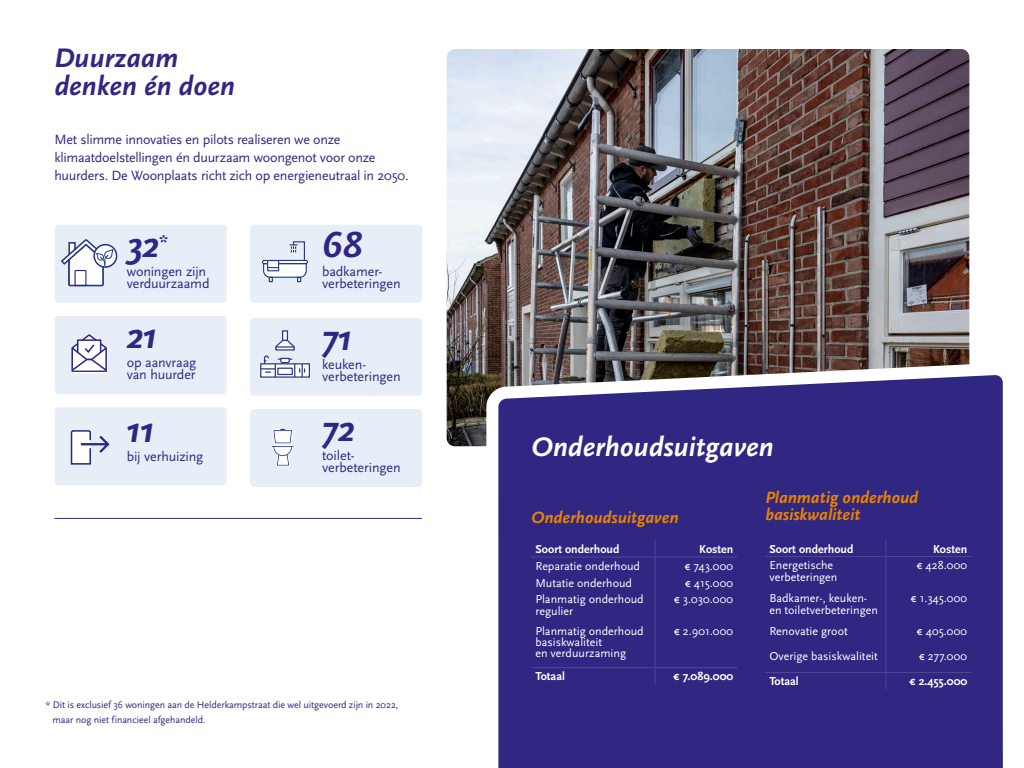
<style>
.page{position:relative;width:1024px;height:768px;background:#fff}
.page>*{position:absolute;margin:0;border:0;box-sizing:border-box;transform-origin:0 0}
.t1{font:italic 700 38px "Scala Sans Pro";color:#302783}
.t2{font:italic 700 28px/28px "Scala Sans Pro";color:#302783}
.t3{font:italic 700 28px "Scala Sans Pro";color:#fff}
.t4{font:italic 700 17px/17px "Scala Sans Pro";color:#ea8300}
.t5{font:14px/12px "Scala Sans Pro";letter-spacing:-.015em;color:#302783}
.t6{font:12px/12px "Scala Sans Pro";color:#fff}
.t7{font:700 12px "Scala Sans Pro";color:#fff}
.t8{font:10px/15px "Scala Sans Pro";letter-spacing:-.01em;color:#302783}
</style>
<div class="page">
<img style="left:447px;top:49px;width:522px;height:397px">
<div style="left:55px;top:225px;width:172px;height:78px;background:#e8eef8;border-radius:4px"></div>
<div style="left:93px;top:244px;width:24px;height:24px;border:2px solid #233783;border-radius:50%"></div>
<svg style="left:61px;top:239px;width:53px;height:48px"></svg>
<div style="left:250px;top:225px;width:172px;height:78px;background:#e8eef8;border-radius:4px"></div>
<svg style="left:262px;top:241px;width:46px;height:41px"></svg>
<div style="left:250px;top:318px;width:172px;height:78px;background:#e8eef8;border-radius:4px"></div>
<svg style="left:260px;top:330px;width:50px;height:48px"></svg>
<div style="left:250px;top:409px;width:172px;height:78px;background:#e8eef8;border-radius:4px"></div>
<svg style="left:271px;top:428px;width:23px;height:38px"></svg>
<div style="left:55px;top:316px;width:172px;height:78px;background:#e8eef8;border-radius:4px"></div>
<svg style="left:71px;top:334px;width:37px;height:39px"></svg>
<div style="left:55px;top:407px;width:172px;height:78px;background:#e8eef8;border-radius:4px"></div>
<svg style="left:70px;top:430px;width:40px;height:35px"></svg>
<svg style="left:480px;top:356px;width:523px;height:412px;background:#3e3687"></svg>
<hr style="left:531px;top:557px;width:124px;height:1px;background:#544496">
<hr style="left:655px;top:557px;width:82px;height:1px;background:#544496">
<svg style="left:655px;top:540px;width:1px;height:51px"></svg>
<hr style="left:655px;top:591px;width:1px;height:32px;background:#544496">
<hr style="left:655px;top:623px;width:1px;height:44px;background:#544496">
<svg style="left:655px;top:668px;width:1px;height:16px"></svg>
<hr style="left:531px;top:667px;width:124px;height:1px;background:#544496">
<hr style="left:655px;top:667px;width:82px;height:1px;background:#544496">
<hr style="left:765px;top:556px;width:121px;height:1px;background:#544496">
<hr style="left:886px;top:556px;width:85px;height:1px;background:#544496">
<svg style="left:885px;top:540px;width:1px;height:16px"></svg>
<hr style="left:885px;top:557px;width:1px;height:33px;background:#544496">
<hr style="left:885px;top:590px;width:1px;height:33px;background:#544496">
<svg style="left:885px;top:623px;width:1px;height:66px"></svg>
<hr style="left:765px;top:672px;width:121px;height:1px;background:#544496">
<hr style="left:886px;top:672px;width:85px;height:1px;background:#544496">
<hr style="left:54px;top:518px;width:368px;height:1px;background:#302783">
<h2 class="t2" style="left:54px;top:44px;width:182px">Duurzaam denken én doen</h2>
<p class="t5" style="left:54px;top:130px;width:356px;line-height:18px">Met slimme innovaties en pilots realiseren we onze klimaatdoelstellingen én duurzaam woongenot voor onze huurders. De Woonplaats richt zich op energieneutraal in 2050.</p>
<h1 class="t1" style="left:127px;top:223px;width:42px">32<sup>*</sup></h1>
<p class="t5" style="left:127px;top:265px;width:84px">woningen zijn verduurzaamd</p>
<h1 class="t1" style="left:127px;top:314px;width:32px">21</h1>
<p class="t5" style="left:127px;top:357px;width:71px">op aanvraag van huurder</p>
<h1 class="t1" style="left:127px;top:407px;width:29px">11</h1>
<p class="t5" style="left:127px;top:450px;width:78px">bij verhuizing</p>
<h1 class="t1" style="left:322px;top:223px;width:42px">68</h1>
<p class="t5" style="left:322px;top:265px;width:80px">badkamer&shy;verbeteringen</p>
<h1 class="t1" style="left:322px;top:316px;width:31px">71</h1>
<p class="t5" style="left:322px;top:358px;width:80px">keuken&shy;verbeteringen</p>
<h1 class="t1" style="left:322px;top:407px;width:34px">72</h1>
<p class="t5" style="left:322px;top:450px;width:80px">toilet&shy;verbeteringen</p>
<p class="t8" style="left:53px;top:697px;width:347px;text-indent:-7px">* Dit is exclusief 36 woningen aan de Helderkampstraat die wel uitgevoerd zijn in 2022, maar nog niet financieel afgehandeld.</p>
<h2 class="t3" style="left:531px;top:431px;width:244px">Onderhoudsuitgaven</h2>
<h3 class="t4" style="left:531px;top:509px;width:149px">Onderhoudsuitgaven</h3>
<p class="t7" style="left:535px;top:542px;width:86px">Soort onderhoud</p>
<p class="t7" style="left:699px;top:542px;width:36px">Kosten</p>
<p class="t6" style="left:535px;top:560px;width:106px">Reparatie onderhoud</p>
<p class="t6" style="left:684px;top:560px;width:51px">€ 743.000</p>
<p class="t6" style="left:535px;top:577px;width:98px">Mutatie onderhoud</p>
<p class="t6" style="left:685px;top:577px;width:50px">€ 415.000</p>
<p class="t6" style="left:535px;top:594px;width:110px">Planmatig onderhoud regulier</p>
<p class="t6" style="left:674px;top:594px;width:61px">€ 3.030.000</p>
<p class="t6" style="left:535px;top:626px;width:110px;line-height:11px">Planmatig onderhoud basiskwaliteit<br>en verduurzaming</p>
<p class="t6" style="left:674px;top:626px;width:61px">€ 2.901.000</p>
<p class="t7" style="left:535px;top:670px;width:31px">Totaal</p>
<p class="t7" style="left:673px;top:670px;width:62px">€ 7.089.000</p>
<h3 class="t4" style="left:765px;top:490px;width:154px">Planmatig onderhoud basiskwaliteit</h3>
<p class="t7" style="left:769px;top:542px;width:86px">Soort onderhoud</p>
<p class="t7" style="left:933px;top:542px;width:36px">Kosten</p>
<p class="t6" style="left:769px;top:560px;width:70px">Energetische verbeteringen</p>
<p class="t6" style="left:917px;top:560px;width:52px">€ 428.000</p>
<p class="t6" style="left:769px;top:593px;width:110px">Badkamer-, keuken&shy;en toiletverbeteringen</p>
<p class="t6" style="left:911px;top:593px;width:58px">€ 1.345.000</p>
<p class="t6" style="left:769px;top:626px;width:80px">Renovatie groot</p>
<p class="t6" style="left:917px;top:626px;width:52px">€ 405.000</p>
<p class="t6" style="left:769px;top:651px;width:110px">Overige basiskwaliteit</p>
<p class="t6" style="left:919px;top:651px;width:50px">€ 277.000</p>
<p class="t7" style="left:769px;top:675px;width:31px">Totaal</p>
<p class="t7" style="left:909px;top:675px;width:60px">€ 2.455.000</p>
</div>
